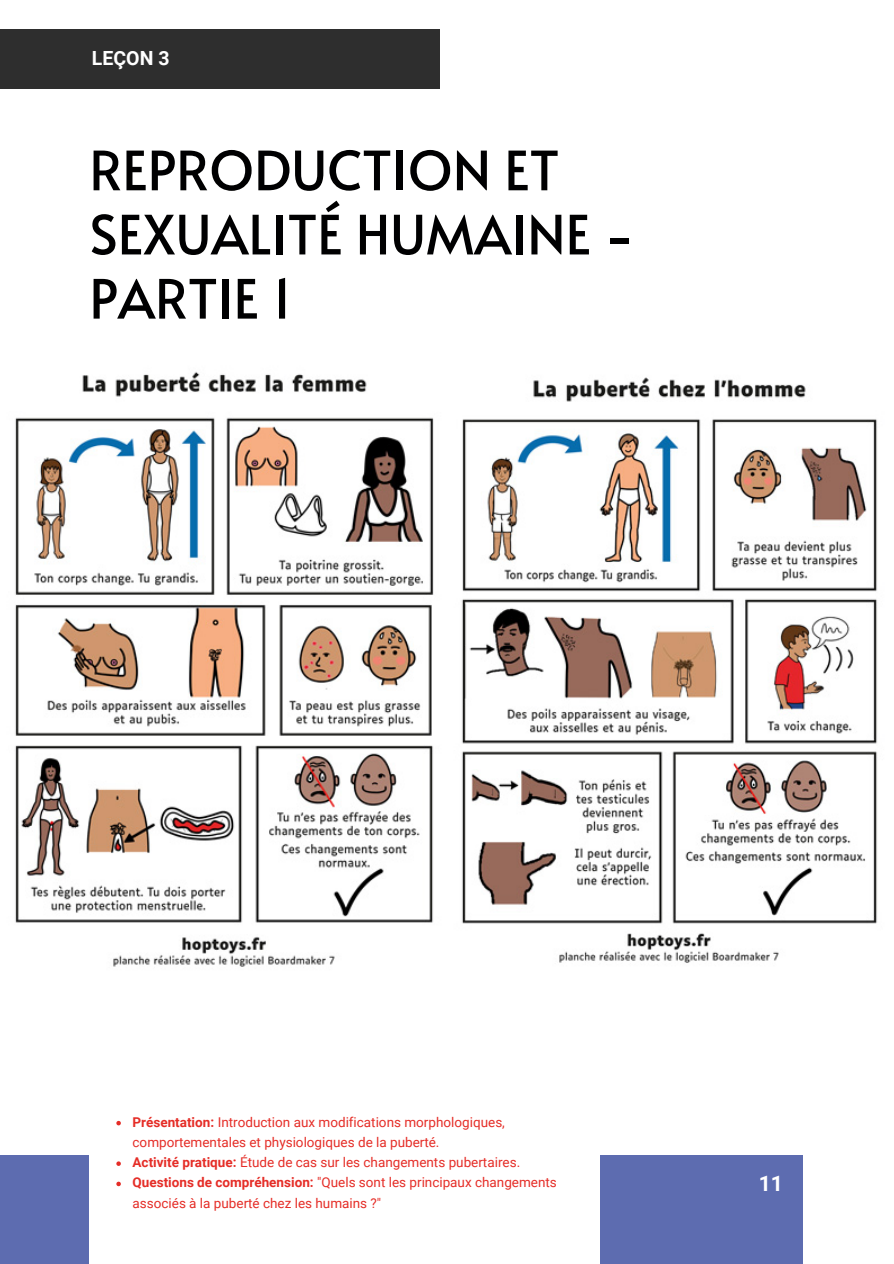
<style>
.page{position:relative;width:894px;height:1264px;background:#fff}
.page>*{position:absolute;margin:0;border:0;box-sizing:border-box;transform-origin:0 0}
.t1{font:54px/64.2px "Alata";color:#000001}
.t2{font:700 21.3px "Roboto";color:#fff}
.t3{font:700 19.5px "Roboto";color:#fff}
.t4{font:13.5px/20.2px "Roboto";color:#e52d27}
.s1{font-weight:700}
</style>
<div class="page">
<div style="left:0;top:1154px;width:802px;height:109px;background:#5d6cb0"></div>
<div style="left:0;top:30px;width:440px;height:59px;background:#2e2e2e"></div>
<div style="left:89px;top:1108px;width:510px;height:155px;background:#fff"></div>
<svg style="left:116px;top:1120px;width:5px;height:5px"></svg>
<svg style="left:116px;top:1161px;width:5px;height:4px"></svg>
<svg style="left:116px;top:1181px;width:5px;height:5px"></svg>
<img style="left:15px;top:371px;width:419px;height:596px">
<img style="left:461px;top:377px;width:417px;height:586px">
<h3 class="t3" style="left:92px;top:46px;width:79px">LEÇON 3</h3>
<h1 class="t1" style="left:89px;top:136px;width:546px">REPRODUCTION ET<br>SEXUALITÉ HUMAINE -<br>PARTIE 1</h1>
<p class="t4" style="left:132px;top:1111px;width:425px"><span class="s1">Présentation:</span> Introduction aux modifications morphologiques, comportementales et physiologiques de la puberté.<br><span class="s1">Activité pratique:</span> Étude de cas sur les changements pubertaires.<br><span class="s1">Questions de compréhension:</span> "Quels sont les principaux changements associés à la puberté chez les humains ?"</p>
<h2 class="t2" style="left:758px;top:1171px;width:26px">11</h2>
</div>
